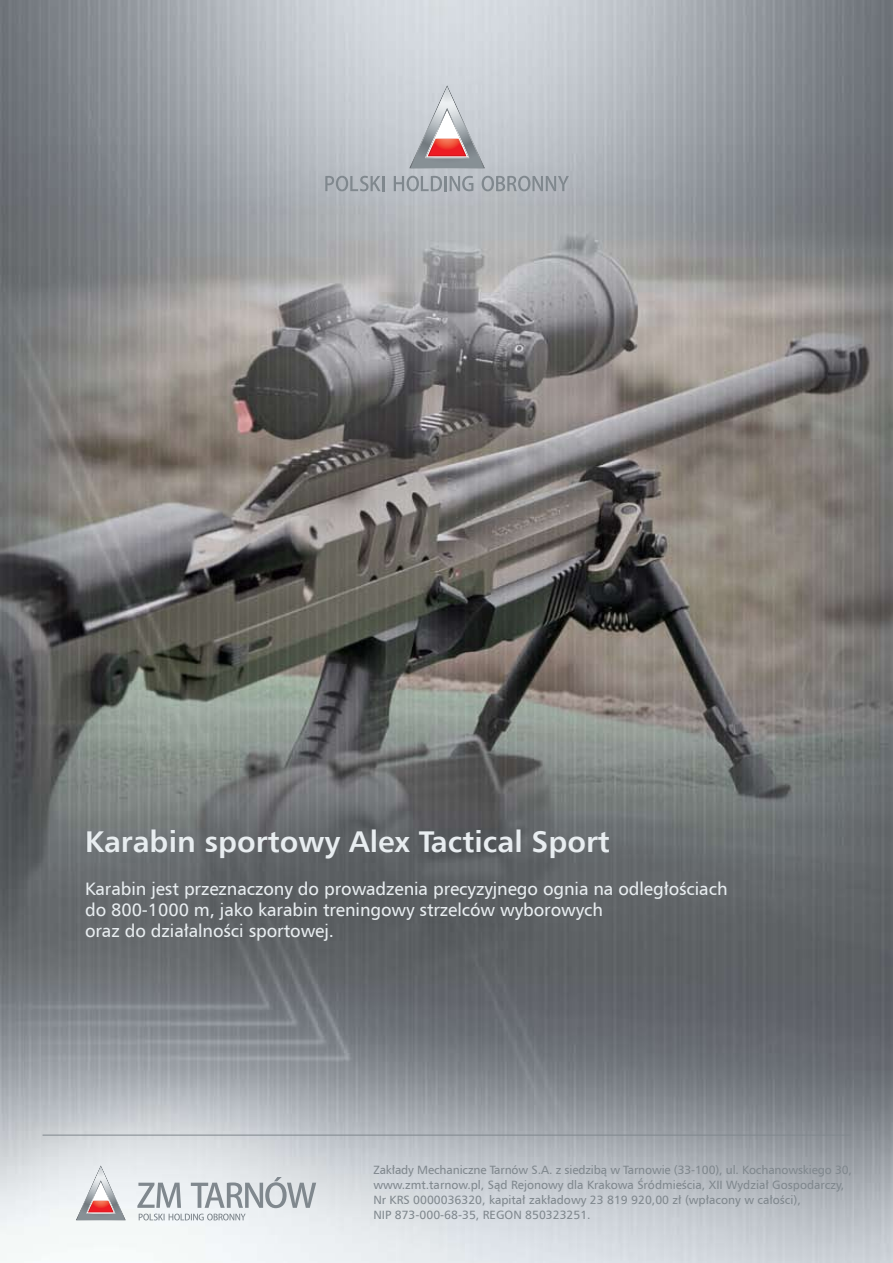
<style>
.page{position:relative;width:893px;height:1263px;background:#fff}
.page>*{position:absolute;margin:0;border:0;box-sizing:border-box;transform-origin:0 0}
.t1{font:700 30px "Humnst 777 EU";color:#e8edf0}
.t2{font:18px/21px "Humnst 777 EU";letter-spacing:-.005em;color:#e8edf0}
.t3{font:12px/15px "Humnst 777 EU";color:#80888e}
</style>
<div class="page">
<img style="left:0;top:0;width:893px;height:1263px">
<svg style="left:409px;top:85px;width:76px;height:83px;background:#c1b6ba"></svg>
<svg style="left:325px;top:176px;width:59px;height:15px"></svg>
<svg style="left:394px;top:176px;width:48px;height:15px"></svg>
<hr style="left:444px;top:176px;width:3px;height:15px;background:#80888e">
<svg style="left:450px;top:176px;width:23px;height:15px"></svg>
<svg style="left:482px;top:176px;width:87px;height:15px"></svg>
<hr style="left:43px;top:1135px;width:807px;height:1px;background:#80888e">
<svg style="left:137px;top:1177px;width:179px;height:43px;background:#ccd1d5"></svg>
<svg style="left:76px;top:1165px;width:50px;height:55px"></svg>
<h1 class="t1" style="left:85px;top:822px;width:526px">Karabin sportowy Alex Tactical Sport</h1>
<h2 class="t2" style="left:85px;top:877px;width:644px">Karabin jest przeznaczony do prowadzenia precyzyjnego ognia na odległościach do 800-1000 m, jako karabin treningowy strzelców wyborowych<br>oraz do działalności sportowej.</h2>
<p class="t3" style="left:373px;top:1162px;width:480px">Zakłady Mechaniczne Tarnów S.A. z siedzibą w Tarnowie (33-100), ul. Kochanowskiego 30, www.zmt.tarnow.pl, Sąd Rejonowy dla Krakowa Śródmieścia, XII Wydział Gospodarczy, Nr KRS 0000036320, kapitał zakładowy 23 819 920,00 zł (wpłacony w całości),<br>NIP 873-000-68-35, REGON 850323251.</p>
</div>
